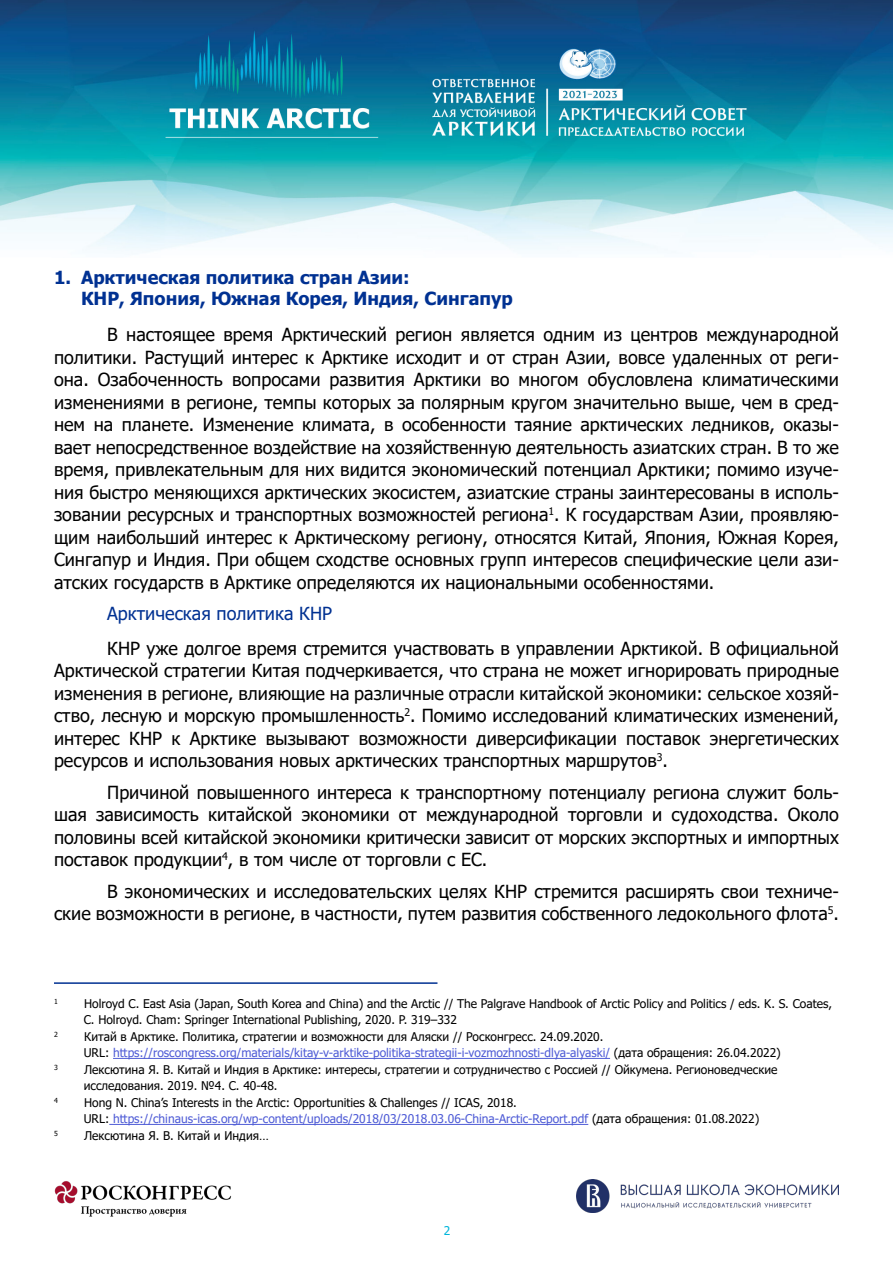
<style>
.page{position:relative;width:893px;height:1263px;background:#fff}
.page>*{position:absolute;margin:0;border:0;box-sizing:border-box;transform-origin:0 0}
.Основной_текст{font:18px/22.5px "Tahoma";color:#000;text-align:justify}
.t1{font:700 18px/21.6px "Tahoma";color:#003192}
.подзаголовок{font:18px "Tahoma";color:#003192}
.сноски{font:12px/16.5px "Tahoma";color:#000}
.t2{font:12px "Tahoma";color:#00b5da}
.сноски-2{font:7.05px "Tahoma";color:#000}
.s1{color:#4f5cd6}
</style>
<div class="page">
<img style="left:0;top:0;width:893px;height:252px">
<img style="left:55px;top:1181px;width:176px;height:36px">
<img style="left:576px;top:1179px;width:262px;height:33px">
<hr style="left:54px;top:982px;width:383px;height:2px;background:#003192">
<hr style="left:113px;top:1058px;width:497px;height:1px;background:#4f5cd6">
<hr style="left:109px;top:1124px;width:479px;height:1px;background:#4f5cd6">
<p class="t1" style="left:81px;top:267px;width:433px;text-indent:-27px">1. Арктическая политика стран Азии:<br>КНР, Япония, Южная Корея, Индия, Сингапур</p>
<p class="Основной_текст" style="left:54px;top:325px;width:786px;text-indent:53px">В настоящее время Арктический регион является одним из центров международной политики. Растущий интерес к Арктике исходит и от стран Азии, вовсе удаленных от реги&shy;она. Озабоченность вопросами развития Арктики во многом обусловлена климатическими изменениями в регионе, темпы которых за полярным кругом значительно выше, чем в сред&shy;нем на планете. Изменение климата, в особенности таяние арктических ледников, оказы&shy;вает непосредственное воздействие на хозяйственную деятельность азиатских стран. В то же время, привлекательным для них видится экономический потенциал Арктики; помимо изуче&shy;ния быстро меняющихся арктических экосистем, азиатские страны заинтересованы в исполь&shy;зовании ресурсных и транспортных возможностей региона<sup>1</sup>. К государствам Азии, проявляю&shy;щим наибольший интерес к Арктическому региону, относятся Китай, Япония, Южная Корея, Сингапур и Индия. При общем сходстве основных групп интересов специфические цели ази&shy;атских государств в Арктике определяются их национальными особенностями.</p>
<p class="подзаголовок" style="left:107px;top:602px;width:226px">Арктическая политика КНР</p>
<p class="Основной_текст" style="left:54px;top:638px;width:786px;text-indent:53px">КНР уже долгое время стремится участвовать в управлении Арктикой. В официальной Арктической стратегии Китая подчеркивается, что страна не может игнорировать природные изменения в регионе, влияющие на различные отрасли китайской экономики: сельское хозяй&shy;ство, лесную и морскую промышленность<sup>2</sup>. Помимо исследований климатических изменений, интерес КНР к Арктике вызывают возможности диверсификации поставок энергетических ресурсов и использования новых арктических транспортных маршрутов<sup>3</sup>.</p>
<p class="Основной_текст" style="left:54px;top:782px;width:786px;text-indent:53px">Причиной повышенного интереса к транспортному потенциалу региона служит боль&shy;шая зависимость китайской экономики от международной торговли и судоходства. Около половины всей китайской экономики критически зависит от морских экспортных и импортных поставок продукции<sup>4</sup>, в том числе от торговли с ЕС.</p>
<p class="Основной_текст" style="left:54px;top:881px;width:786px;text-align:right">В экономических и исследовательских целях КНР стремится расширять свои техниче-<br>ские возможности в регионе, в частности, путем развития собственного ледокольного флота<sup>5</sup>.</p>
<p class="сноски-2" style="left:54px;top:996px;width:5px">1</p>
<p class="сноски" style="left:84px;top:996px;width:750px">Holroyd C. East Asia (Japan, South Korea and China) and the Arctic // The Palgrave Handbook of Arctic Policy and Politics / eds. K. S. Coates,<br>C. Holroyd. Cham: Springer International Publishing, 2020. P. 319–332</p>
<p class="сноски-2" style="left:54px;top:1029px;width:5px">2</p>
<p class="сноски" style="left:84px;top:1029px;width:699px">Китай в Арктике. Политика, стратегии и возможности для Аляски // Росконгресс. 24.09.2020.<br>URL: <span class="s1">https://roscongress.org/materials/kitay-v-arktike-politika-strategii-i-vozmozhnosti-dlya-alyaski/</span> (дата обращения: 26.04.2022)</p>
<p class="сноски-2" style="left:54px;top:1062px;width:5px">3</p>
<p class="сноски" style="left:84px;top:1062px;width:695px">Лексютина Я. В. Китай и Индия в Арктике: интересы, стратегии и сотрудничество с Россией // Ойкумена. Регионоведческие исследования. 2019. №4. C. 40-48.</p>
<p class="сноски-2" style="left:54px;top:1095px;width:5px">4</p>
<p class="сноски" style="left:84px;top:1095px;width:677px">Hong N. China’s Interests in the Arctic: Opportunities &amp; Challenges // ICAS, 2018.<br>URL: <span class="s1">https://chinaus-icas.org/wp-content/uploads/2018/03/2018.03.06-China-Arctic-Report.pdf</span> (дата обращения: 01.08.2022)</p>
<p class="сноски-2" style="left:54px;top:1128px;width:5px">5</p>
<p class="сноски" style="left:84px;top:1128px;width:186px">Лексютина Я. В. Китай и Индия…</p>
<p class="t2" style="left:444px;top:1222px;width:8px">2</p>
</div>
